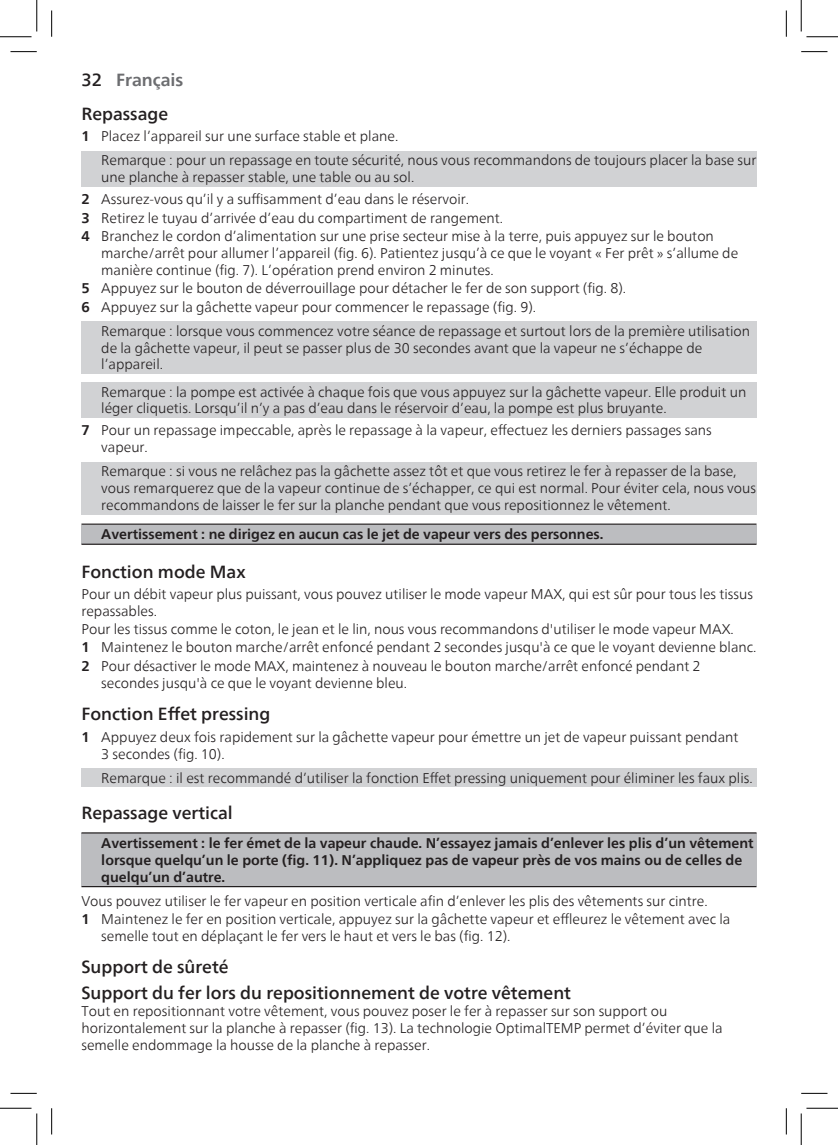
<style>
.page{position:relative;width:838px;height:1145px;background:#fff}
.page>*{position:absolute;margin:0;border:0;box-sizing:border-box;transform-origin:0 0}
.Heading_2{font:500 17.5px "Neue Frutiger World";color:#231f20}
.Sub_Heading{font:500 17.5px/33.2px "Neue Frutiger World";color:#231f20}
.Sub_Heading-2{font:700 17.5px "Neue Frutiger World";color:#6c6d70}
.List_Note{font:300 14px/16.8px "Neue Frutiger World";color:#231f20}
.Body_Text{font:300 14px/16.8px "Neue Frutiger World";color:#231f20}
.List_Warning{font:700 14px/16.8px "Neue Frutiger World";color:#231f20}
.s1{font-weight:700}
</style>
<div class="page">
<div style="left:81px;top:151px;width:675px;height:36px;background:#d1d2d4"></div>
<div style="left:81px;top:321px;width:675px;height:53px;background:#d1d2d4"></div>
<div style="left:81px;top:382px;width:675px;height:36px;background:#d1d2d4"></div>
<div style="left:81px;top:462px;width:675px;height:52px;background:#d1d2d4"></div>
<div style="left:81px;top:525px;width:675px;height:19px;background:#bcbdc0"></div>
<hr style="left:81px;top:524px;width:675px;height:1px;background:#231f20">
<hr style="left:81px;top:544px;width:675px;height:1px;background:#231f20">
<div style="left:81px;top:768px;width:675px;height:19px;background:#d1d2d4"></div>
<div style="left:81px;top:834px;width:675px;height:52px;background:#bcbdc0"></div>
<hr style="left:81px;top:832px;width:675px;height:2px;background:#231f20">
<hr style="left:81px;top:886px;width:675px;height:1px;background:#231f20">
<svg style="left:10px;top:51px;width:27px;height:1px"></svg>
<svg style="left:801px;top:51px;width:26px;height:1px"></svg>
<svg style="left:10px;top:1093px;width:27px;height:1px"></svg>
<svg style="left:801px;top:1093px;width:26px;height:1px"></svg>
<svg style="left:51px;top:10px;width:1px;height:27px"></svg>
<svg style="left:51px;top:1108px;width:1px;height:26px"></svg>
<svg style="left:786px;top:10px;width:1px;height:27px"></svg>
<svg style="left:786px;top:1108px;width:1px;height:26px"></svg>
<hr style="left:0;top:36px;width:32px;height:1px;background:#000">
<hr style="left:806px;top:36px;width:31px;height:1px;background:#000">
<hr style="left:0;top:1108px;width:32px;height:1px;background:#000">
<hr style="left:806px;top:1108px;width:31px;height:1px;background:#000">
<hr style="left:36px;top:0;width:1px;height:31px;background:#000">
<hr style="left:36px;top:1113px;width:1px;height:32px;background:#000">
<hr style="left:800px;top:0;width:1px;height:31px;background:#000">
<hr style="left:800px;top:1113px;width:1px;height:32px;background:#000">
<p class="Sub_Heading-2" style="left:116px;top:65px;width:69px">Français</p>
<p class="Sub_Heading" style="left:81px;top:64px;width:88px">32<br>Repassage</p>
<p class="List_Note" style="left:81px;top:128px;width:318px"><span class="s1">1</span> Placez l’appareil sur une surface stable et plane.</p>
<p class="List_Note" style="left:101px;top:152px;width:656px">Remarque : pour un repassage en toute sécurité, nous vous recommandons de toujours placer la base sur une planche à repasser stable, une table ou au sol.</p>
<p class="List_Note" style="left:81px;top:191px;width:389px"><span class="s1">2</span> Assurez-vous qu’il y a suffisamment d’eau dans le réservoir.</p>
<p class="List_Note" style="left:81px;top:209px;width:423px"><span class="s1">3</span> Retirez le tuyau d’arrivée d’eau du compartiment de rangement.</p>
<p class="List_Note" style="left:101px;top:228px;width:638px;text-indent:-20px"><span class="s1">4</span> Branchez le cordon d’alimentation sur une prise secteur mise à la terre, puis appuyez sur le bouton marche/arrêt pour allumer l’appareil (fig. 6). Patientez jusqu’à ce que le voyant « Fer prêt » s’allume de manière continue (fig. 7). L’opération prend environ 2 minutes.</p>
<p class="List_Note" style="left:81px;top:280px;width:546px"><span class="s1">5</span> Appuyez sur le bouton de déverrouillage pour détacher le fer de son support (fig. 8).</p>
<p class="List_Note" style="left:81px;top:299px;width:456px"><span class="s1">6</span> Appuyez sur la gâchette vapeur pour commencer le repassage (fig. 9).</p>
<p class="List_Note" style="left:101px;top:323px;width:650px">Remarque : lorsque vous commencez votre séance de repassage et surtout lors de la première utilisation de la gâchette vapeur, il peut se passer plus de 30 secondes avant que la vapeur ne s’échappe de l’appareil.</p>
<p class="List_Note" style="left:101px;top:383px;width:646px">Remarque : la pompe est activée à chaque fois que vous appuyez sur la gâchette vapeur. Elle produit un léger cliquetis. Lorsqu’il n’y a pas d’eau dans le réservoir d’eau, la pompe est plus bruyante.</p>
<p class="List_Note" style="left:101px;top:422px;width:612px;text-indent:-20px"><span class="s1">7</span> Pour un repassage impeccable, après le repassage à la vapeur, effectuez les derniers passages sans vapeur.</p>
<p class="List_Note" style="left:101px;top:463px;width:656px">Remarque : si vous ne relâchez pas la gâchette assez tôt et que vous retirez le fer à repasser de la base, vous remarquerez que de la vapeur continue de s’échapper, ce qui est normal. Pour éviter cela, nous vous recommandons de laisser le fer sur la planche pendant que vous repositionnez le vêtement.</p>
<p class="List_Warning" style="left:101px;top:526px;width:503px">Avertissement : ne dirigez en aucun cas le jet de vapeur vers des personnes.</p>
<p class="Heading_2" style="left:81px;top:557px;width:166px">Fonction mode Max</p>
<p class="Body_Text" style="left:81px;top:586px;width:673px">Pour un débit vapeur plus puissant, vous pouvez utiliser le mode vapeur MAX, qui est sûr pour tous les tissus repassables.</p>
<p class="Body_Text" style="left:81px;top:621px;width:654px">Pour les tissus comme le coton, le jean et le lin, nous vous recommandons d'utiliser le mode vapeur MAX.</p>
<p class="List_Note" style="left:81px;top:639px;width:676px"><span class="s1">1</span> Maintenez le bouton marche/arrêt enfoncé pendant 2 secondes jusqu'à ce que le voyant devienne blanc.</p>
<p class="List_Note" style="left:101px;top:658px;width:600px;text-indent:-20px"><span class="s1">2</span> Pour désactiver le mode MAX, maintenez à nouveau le bouton marche/arrêt enfoncé pendant 2 secondes jusqu'à ce que le voyant devienne bleu.</p>
<p class="Heading_2" style="left:81px;top:699px;width:190px">Fonction Effet pressing</p>
<p class="List_Note" style="left:101px;top:729px;width:638px;text-indent:-20px"><span class="s1">1</span> Appuyez deux fois rapidement sur la gâchette vapeur pour émettre un jet de vapeur puissant pendant<br>3 secondes (fig. 10).</p>
<p class="List_Note" style="left:101px;top:769px;width:652px">Remarque : il est recommandé d’utiliser la fonction Effet pressing uniquement pour éliminer les faux plis.</p>
<p class="Heading_2" style="left:81px;top:798px;width:153px">Repassage vertical</p>
<p class="List_Warning" style="left:101px;top:834px;width:653px">Avertissement : le fer émet de la vapeur chaude. N’essayez jamais d’enlever les plis d’un vêtement lorsque quelqu’un le porte (fig. 11). N’appliquez pas de vapeur près de vos mains ou de celles de quelqu’un d’autre.</p>
<p class="Body_Text" style="left:81px;top:893px;width:627px">Vous pouvez utiliser le fer vapeur en position verticale afin d’enlever les plis des vêtements sur cintre.</p>
<p class="List_Note" style="left:101px;top:911px;width:630px;text-indent:-20px"><span class="s1">1</span> Maintenez le fer en position verticale, appuyez sur la gâchette vapeur et effleurez le vêtement avec la semelle tout en déplaçant le fer vers le haut et vers le bas (fig. 12).</p>
<p class="Heading_2" style="left:81px;top:953px;width:149px">Support de sûreté</p>
<p class="Sub_Heading" style="left:81px;top:977px;width:491px">Support du fer lors du repositionnement de votre vêtement</p>
<p class="Body_Text" style="left:81px;top:1003px;width:642px">Tout en repositionnant votre vêtement, vous pouvez poser le fer à repasser sur son support ou horizontalement sur la planche à repasser (fig. 13). La technologie OptimalTEMP permet d’éviter que la semelle endommage la housse de la planche à repasser.</p>
</div>
